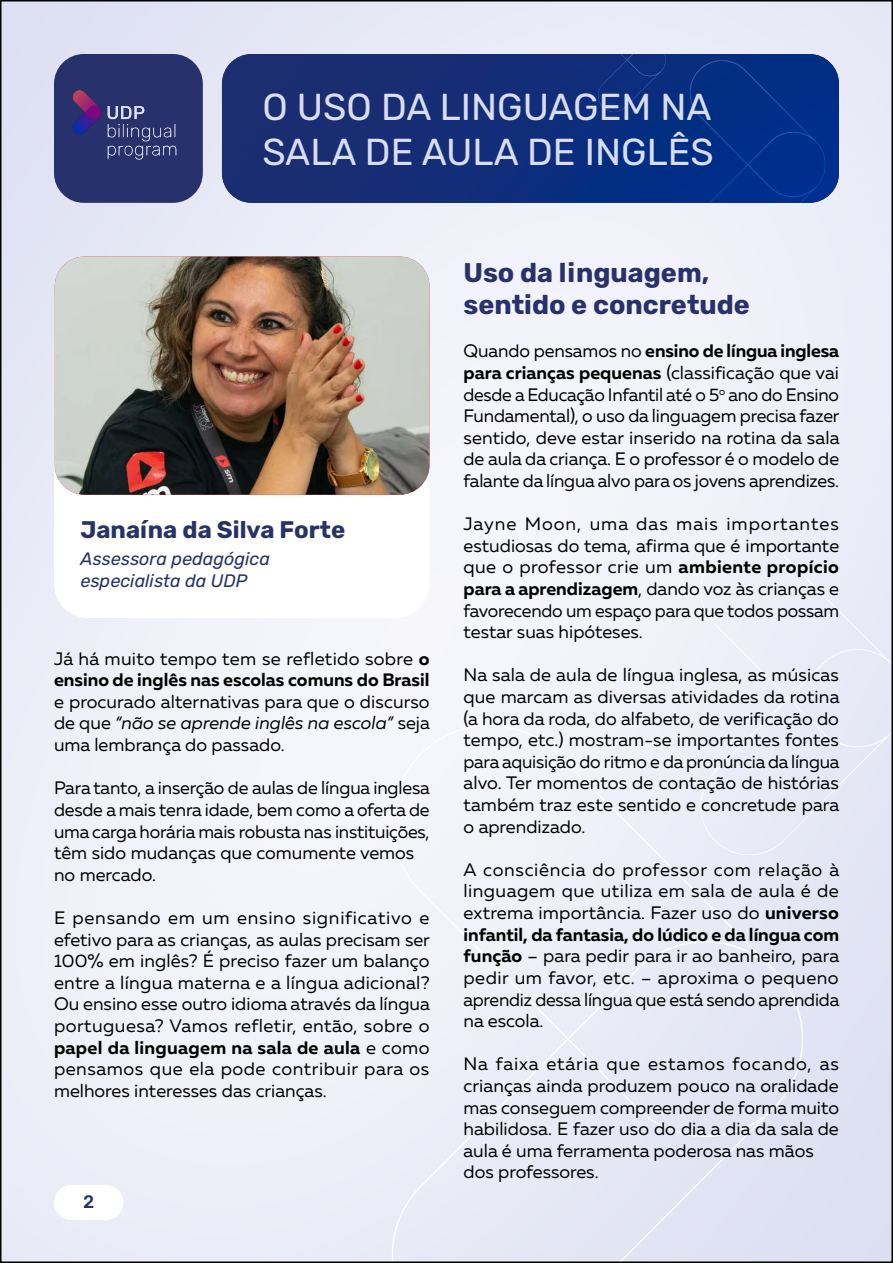
<style>
.page{position:relative;width:893px;height:1263px;background:#fff}
.page>*{position:absolute;margin:0;border:0;box-sizing:border-box;transform-origin:0 0}
.t1{font:37.5px/45px "Rubik";color:#d9ddf1}
.t2{font:700 27px "Rubik";color:#283169}
.t3{font:700 24px "Rubik";color:#273267}
.t4{font:18px/21.6px "Muller";color:#000;text-align:justify}
.t5{font:italic 18px "Rubik";color:#273267}
.t6{font:500 18px "Rubik";color:#28316c}
.s1{font-weight:700}
.s2{font-style:italic}
</style>
<div class="page">
<img style="left:3px;top:3px;width:887px;height:1257px">
<div style="left:54px;top:266px;width:375px;height:352px;background:#fff;border-radius:34px"></div>
<div style="left:54px;top:54px;width:149px;height:149px;background:#28316c;border-radius:30px"></div>
<img style="left:222px;top:54px;width:617px;height:149px">
<img style="left:55px;top:257px;width:374px;height:238px">
<img style="left:72px;top:91px;width:105px;height:69px">
<div style="left:54px;top:1185px;width:69px;height:35px;background:#fff;border-radius:18px"></div>
<p class="t1" style="left:262px;top:85px;width:453px">O USO DA LINGUAGEM NA<br>SALA DE AULA DE INGLÊS</p>
<p class="t3" style="left:80px;top:517px;width:266px">Janaína da Silva Forte</p>
<p class="t5" style="left:80px;top:549px;width:191px">Assessora pedagógica</p>
<p class="t5" style="left:80px;top:571px;width:169px">especialista da UDP</p>
<p class="t4" style="left:54px;top:647px;width:377px">Já há muito tempo tem se refletido sobre <span class="s1">o ensino de inglês nas escolas comuns do Brasil </span>e procurado alternativas para que o discurso de que <span class="s2">“não se aprende inglês na escola”</span> seja uma lembrança do passado.</p>
<p class="t4" style="left:54px;top:777px;width:377px">Para tanto, a inserção de aulas de língua inglesa desde a mais tenra idade, bem como a oferta de uma carga horária mais robusta nas instituições, têm sido mudanças que comumente vemos</p>
<p class="t4" style="left:54px;top:863px;width:104px">no mercado.</p>
<p class="t4" style="left:54px;top:906px;width:377px">E pensando em um ensino significativo e efetivo para as crianças, as aulas precisam ser 100% em inglês? É preciso fazer um balanço entre a língua materna e a língua adicional?<br>Ou ensino esse outro idioma através da língua portuguesa? Vamos refletir, então, sobre o <span class="s1">papel da linguagem na sala de aula</span> e como pensamos que ela pode contribuir para os melhores interesses das crianças.</p>
<p class="t6" style="left:83px;top:1192px;width:13px">2</p>
<p class="t2" style="left:463px;top:257px;width:247px">Uso da linguagem,</p>
<p class="t2" style="left:463px;top:290px;width:288px">sentido e concretude</p>
<p class="t4" style="left:463px;top:340px;width:377px">Quando pensamos no <span class="s1">ensino de língua inglesa para crianças pequenas</span> (classificação que vai desde a Educação Infantil até o 5<sup>o</sup> ano do Ensino Fundamental), o uso da linguagem precisa fazer sentido, deve estar inserido na rotina da sala de aula da criança. E o professor é o modelo de falante da língua alvo para os jovens aprendizes.</p>
<p class="t4" style="left:463px;top:513px;width:377px">Jayne Moon, uma das mais importantes estudiosas do tema, afirma que é importante que o professor crie um <span class="s1">ambiente propício para a aprendizagem</span>, dando voz às crianças e favorecendo um espaço para que todos possam testar suas hipóteses.</p>
<p class="t4" style="left:463px;top:664px;width:377px">Na sala de aula de língua inglesa, as músicas que marcam as diversas atividades da rotina (a hora da roda, do alfabeto, de verificação do tempo, etc.) mostram-se importantes fontes para aquisição do ritmo e da pronúncia da língua alvo. Ter momentos de contação de histórias também traz este sentido e concretude para o aprendizado.</p>
<p class="t4" style="left:463px;top:858px;width:377px">A consciência do professor com relação à linguagem que utiliza em sala de aula é de extrema importância. Fazer uso do <span class="s1">universo infantil, da fantasia, do lúdico e da língua com função</span> – para pedir para ir ao banheiro, para pedir um favor, etc. – aproxima o pequeno aprendiz dessa língua que está sendo aprendida na escola.</p>
<p class="t4" style="left:463px;top:1053px;width:377px">Na faixa etária que estamos focando, as crianças ainda produzem pouco na oralidade mas conseguem compreender de forma muito habilidosa. E fazer uso do dia a dia da sala de aula é uma ferramenta poderosa nas mãos</p>
<p class="t4" style="left:463px;top:1161px;width:137px">dos professores.</p>
</div>
